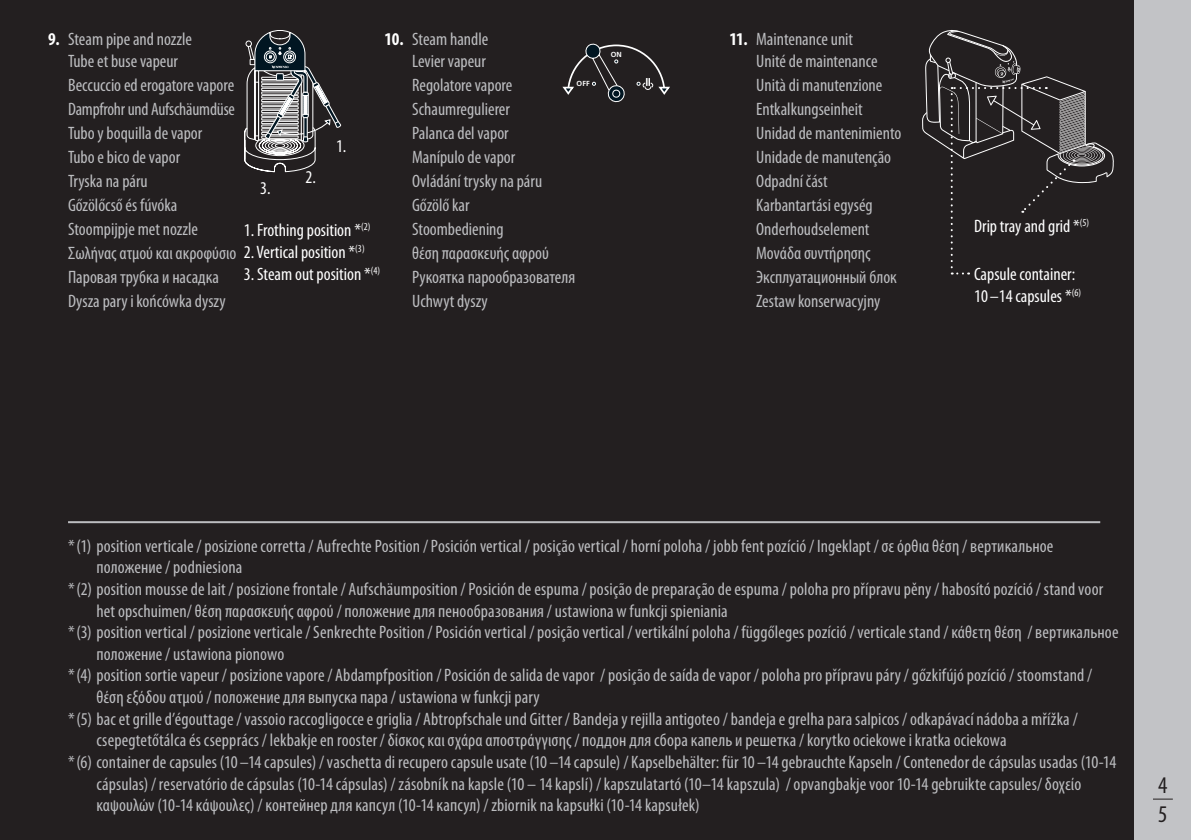
<style>
.page{position:relative;width:1191px;height:840px;background:#fff}
.page>*{position:absolute;margin:0;border:0;box-sizing:border-box;transform-origin:0 0}
.t1{font:condensed 24px/28.8px "Myriad Pro";color:#231f20}
.t2{font:condensed 18px/24px "Myriad Pro";letter-spacing:.005em;color:#bcbdc0}
.t3{font:condensed 18px/23.8px "Myriad Pro";color:#fff}
.t4{font:700 7.4px "Frutiger";color:#fff}
.s1{font-weight:700;color:#fff}
.s2{color:#bcbdc0}
</style>
<div class="page">
<div style="left:0;top:0;width:1191px;height:839px;background:#231f20"></div>
<div style="left:1134px;top:0;width:57px;height:839px;background:#c2c3c6"></div>
<svg style="left:562px;top:43px;width:108px;height:60px"></svg>
<svg style="left:244px;top:30px;width:98px;height:142px"></svg>
<svg style="left:922px;top:30px;width:192px;height:244px"></svg>
<hr style="left:68px;top:521px;width:1032px;height:2px;background:#bcbdc0">
<svg style="left:1153px;top:798px;width:19px;height:1px"></svg>
<p class="t2" style="left:48px;top:27px;width:145px"><span class="s1">9.</span> Steam pipe and nozzle</p>
<p class="t2" style="left:384px;top:27px;width:105px"><span class="s1">10.</span> Steam handle</p>
<p class="t2" style="left:729px;top:27px;width:125px"><span class="s1">11.</span> Maintenance unit</p>
<p class="t2" style="left:68px;top:50px;width:168px">Tube et buse vapeur<br>Beccuccio ed erogatore vapore<br>Dampfrohr und Aufschäumdüse</p>
<p class="t2" style="left:412px;top:49px;width:102px">Levier vapeur<br>Regolatore vapore<br>Schaumregulierer</p>
<p class="t4" style="left:576px;top:79px;width:15px">OFF</p>
<p class="t4" style="left:611px;top:50px;width:12px">ON</p>
<p class="t2" style="left:756px;top:49px;width:128px">Unité de maintenance<br>Unità di manutenzione<br>Entkalkungseinheit</p>
<p class="t2" style="left:412px;top:121px;width:165px">Palanca del vapor<br>Manípulo de vapor<br>Ovládání trysky na páru<br>Gőzölő kar<br>Stoombediening<br>θέση παρασκευής αφρού<br>Рукоятка парообразователя<br>Uchwyt dyszy</p>
<p class="t2" style="left:756px;top:121px;width:147px">Unidad de mantenimiento<br>Unidade de manutenção<br>Odpadní část<br>Karbantartási egység<br>Onderhoudselement<br>Μονάδα συντήρησης<br>Эксплуатационный блок<br>Zestaw konserwacyjny</p>
<p class="t2" style="left:68px;top:122px;width:136px">Tubo y boquilla de vapor<br>Tubo e bico de vapor<br>Tryska na páru<br>Gőzölőcső és fúvóka<br>Stoompijpje met nozzle</p>
<p class="t2" style="left:68px;top:266px;width:159px">Паровая трубка и насадка<br>Dysza pary i końcówka dyszy</p>
<p class="t3" style="left:336px;top:134px;width:12px">1.</p>
<p class="t3" style="left:305px;top:165px;width:12px">2.</p>
<p class="t3" style="left:260px;top:176px;width:12px">3.</p>
<p class="t3" style="left:974px;top:214px;width:117px">Drip tray and grid *<sup>(5)</sup></p>
<p class="t3" style="left:68px;top:218px;width:304px;text-indent:176px">1. Frothing position *<sup>(2)<br></sup><span class="s2">Σωλήνας ατμού και ακροφύσιο</span> 2. Vertical position *<sup>(3)</sup></p>
<p class="t3" style="left:244px;top:262px;width:138px">3. Steam out position *<sup>(4)</sup></p>
<p class="t3" style="left:974px;top:263px;width:108px;line-height:22px">Capsule container:<br>10–14 capsules *<sup>(6)</sup></p>
<p class="t2" style="left:68px;top:534px;width:987px">*(1) position verticale / posizione corretta / Aufrechte Position / Posición vertical / posição vertical / horní poloha / jobb fent pozíció / Ingeklapt / σε όρθια θέση / вертикальное</p>
<p class="t2" style="left:96px;top:555px;width:147px">положение / podniesiona</p>
<p class="t2" style="left:68px;top:577px;width:1036px">*(2) position mousse de lait / posizione frontale / Aufschäumposition / Posición de espuma / posição de preparação de espuma / poloha pro přípravu pěny / habosító pozíció / stand voor</p>
<p class="t2" style="left:96px;top:598px;width:633px">het opschuimen/ θέση παρασκευής αφρού / положение для пенообразования / ustawiona w funkcji spieniania</p>
<p class="t2" style="left:68px;top:620px;width:1052px">*(3) position vertical / posizione verticale / Senkrechte Position / Posición vertical / posição vertical / vertikální poloha / függőleges pozíció / verticale stand / κάθετη θέση / вертикальное</p>
<p class="t2" style="left:96px;top:642px;width:189px">положение / ustawiona pionowo</p>
<p class="t2" style="left:68px;top:663px;width:1025px">*(4) position sortie vapeur / posizione vapore / Abdampfposition / Posición de salida de vapor / posição de saída de vapor / poloha pro přípravu páry / gőzkifújó pozíció / stoomstand /</p>
<p class="t2" style="left:96px;top:685px;width:445px">θέση εξόδου ατμού / положение для выпуска пара / ustawiona w funkcji pary</p>
<p class="t2" style="left:68px;top:706px;width:1011px">*(5) bac et grille d’égouttage / vassoio raccogligocce e griglia / Abtropfschale und Gitter / Bandeja y rejilla antigoteo / bandeja e grelha para salpicos / odkapávací nádoba a mřížka /</p>
<p class="t2" style="left:96px;top:728px;width:911px">csepegtetőtálca és csepprács / lekbakje en rooster / δίσκος και σχάρα αποστράγγισης / поддон для сбора капель и решетка / korytko ociekowe i kratka ociekowa</p>
<p class="t2" style="left:68px;top:750px;width:1049px">*(6) container de capsules (10 –14 capsules) / vaschetta di recupero capsule usate (10 –14 capsule) / Kapselbehälter: für 10 –14 gebrauchte Kapseln / Contenedor de cápsulas usadas (10-14</p>
<p class="t2" style="left:96px;top:771px;width:986px">cápsulas) / reservatório de cápsulas (10-14 cápsulas) / zásobník na kapsle (10 – 14 kapslí) / kapszulatartó (10–14 kapszula) / opvangbakje voor 10-14 gebruikte capsules/ δοχείο</p>
<p class="t2" style="left:96px;top:793px;width:605px">καψουλών (10-14 κάψουλες) / контейнер для капсул (10-14 капсул) / zbiornik na kapsułki (10-14 kapsułek)</p>
<h1 class="t1" style="left:1158px;top:770px;width:11px">4<br>5</h1>
</div>
